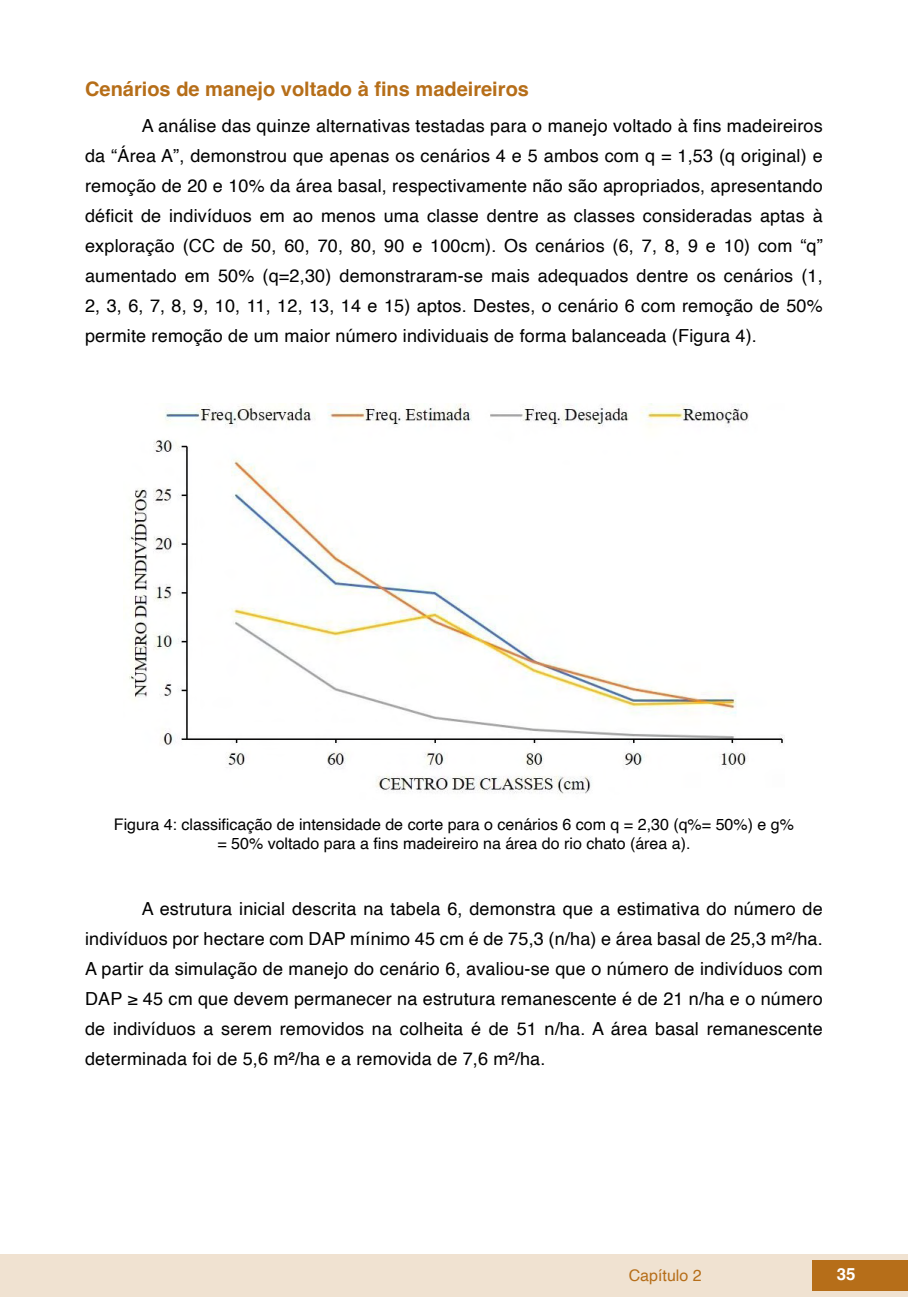
<style>
.page{position:relative;width:908px;height:1304px;background:#fff}
.page>*{position:absolute;margin:0;border:0;box-sizing:border-box;transform-origin:0 0}
.Subtitulo{font:700 20px "Helvetica";color:#b66e19}
.txt{font:18px/30px "Helvetica";letter-spacing:.01em;color:#000;text-align:justify}
.t1{font:700 16.8px "Helvetica";color:#fff}
.imagens_graf_tab{font:16px/19.2px "Helvetica";color:#000;text-align:center}
.t2{font:16px "Helvetica";color:#b66e19}
</style>
<div class="page">
<div style="left:0;top:1254px;width:906px;height:43px;background:#f0e2d1"></div>
<div style="left:812px;top:1261px;width:95px;height:30px;background:#b66e19"></div>
<img style="left:129px;top:403px;width:654px;height:391px">
<p class="Subtitulo" style="left:85px;top:77px;width:445px">Cenários de manejo voltado à fins madeireiros</p>
<p class="txt" style="left:85px;top:111px;width:739px;text-indent:57px">A análise das quinze alternativas testadas para o manejo voltado à fins madeireiros da “Área A”, demonstrou que apenas os cenários 4 e 5 ambos com q = 1,53 (q original) e remoção de 20 e 10% da área basal, respectivamente não são apropriados, apresentando déficit de indivíduos em ao menos uma classe dentre as classes consideradas aptas à exploração (CC de 50, 60, 70, 80, 90 e 100cm). Os cenários (6, 7, 8, 9 e 10) com “q” aumentado em 50% (q=2,30) demonstraram-se mais adequados dentre os cenários (1, 2, 3, 6, 7, 8, 9, 10, 11, 12, 13, 14 e 15) aptos. Destes, o cenário 6 com remoção de 50% permite remoção de um maior número individuais de forma balanceada (Figura 4).</p>
<p class="imagens_graf_tab" style="left:114px;top:815px;width:681px">Figura 4: classificação de intensidade de corte para o cenários 6 com q = 2,30 (q%= 50%) e g% = 50% voltado para a fins madeireiro na área do rio chato (área a).</p>
<p class="txt" style="left:85px;top:894px;width:738px;text-indent:57px">A estrutura inicial descrita na tabela 6, demonstra que a estimativa do número de indivíduos por hectare com DAP mínimo 45 cm é de 75,3 (n/ha) e área basal de 25,3 m²/ha.<br>A partir da simulação de manejo do cenário 6, avaliou-se que o número de indivíduos com DAP ≥ 45 cm que devem permanecer na estrutura remanescente é de 21 n/ha e o número de indivíduos a serem removidos na colheita é de 51 n/ha. A área basal remanescente determinada foi de 5,6 m²/ha e a removida de 7,6 m²/ha.</p>
<p class="t2" style="left:628px;top:1263px;width:74px">Capítulo 2</p>
<p class="t1" style="left:836px;top:1264px;width:20px">35</p>
</div>
